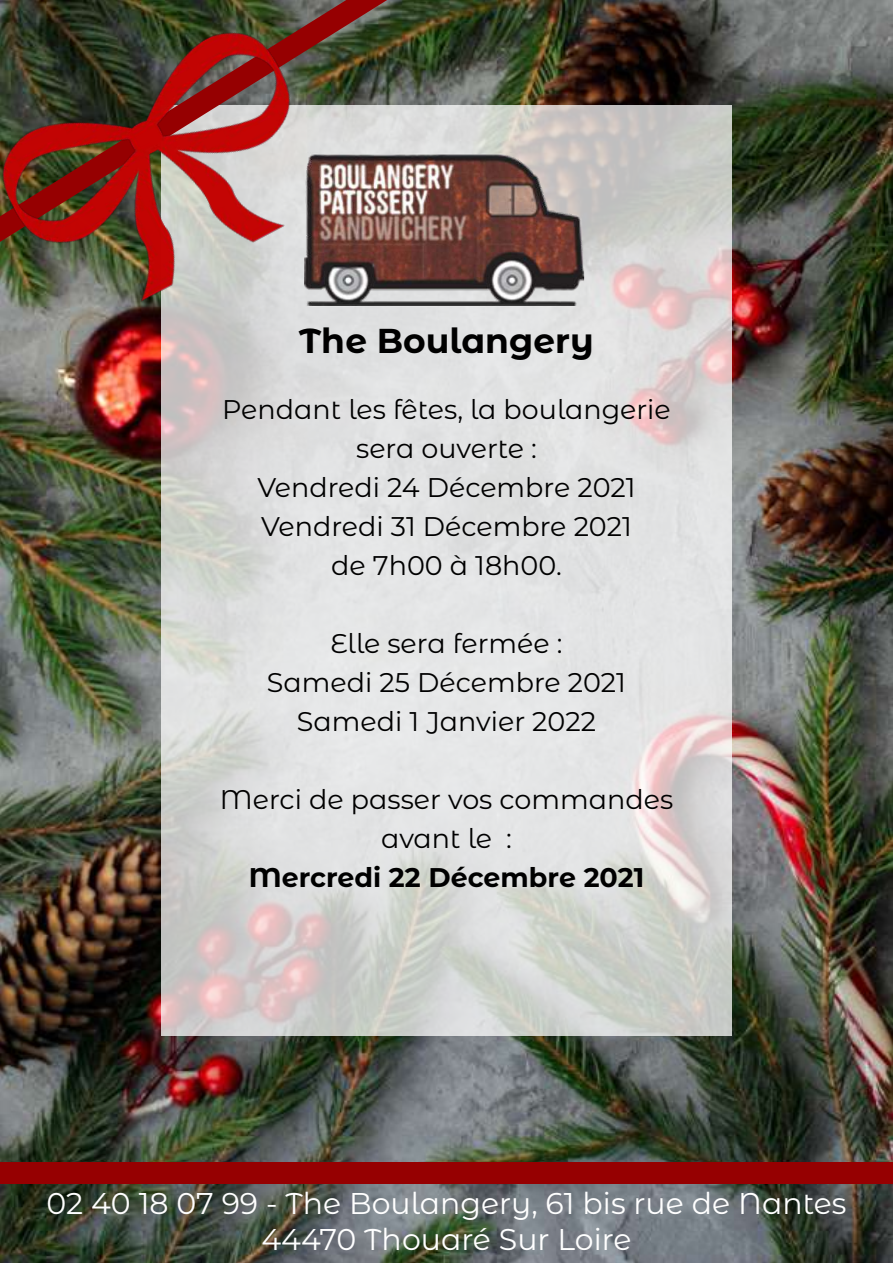
<style>
.page{position:relative;width:893px;height:1263px;background:#fff}
.page>*{position:absolute;margin:0;border:0;box-sizing:border-box;transform-origin:0 0}
.t1{font:700 34.5px "Montserrat Alternates";color:#000}
.t2{font:30px/36px "Montserrat Alternates";color:#fff;text-align:center}
.t3{font:27px/39px "Montserrat Alternates";color:#000;text-align:center}
.t4{font:700 27px "Montserrat Alternates";color:#000}
</style>
<div class="page">
<img style="left:0;top:0;width:893px;height:1263px">
<div style="left:0;top:1162px;width:893px;height:22px;background:#960001"></div>
<svg style="left:161px;top:105px;width:570px;height:930px;fill:#e0e0e1"></svg>
<svg style="left:359px;top:0;width:28px;height:104px"></svg>
<img style="left:0;top:0;width:359px;height:346px">
<img style="left:212px;top:104px;width:469px;height:210px">
<p class="t1" style="left:299px;top:316px;width:296px">The Boulangery</p>
<p class="t3" style="left:222px;top:389px;width:450px">Pendant les fêtes, la boulangerie sera ouverte :<br>Vendredi 24 Décembre 2021<br>Vendredi 31 Décembre 2021<br>de 7h00 à 18h00.</p>
<p class="t3" style="left:267px;top:623px;width:361px">Elle sera fermée :<br>Samedi 25 Décembre 2021<br>Samedi 1 Janvier 2022</p>
<p class="t3" style="left:220px;top:779px;width:455px">Merci de passer vos commandes avant le :</p>
<p class="t4" style="left:249px;top:858px;width:397px">Mercredi 22 Décembre 2021</p>
<p class="t2" style="left:46px;top:1184px;width:802px">02 40 18 07 99 - The Boulangery, 61 bis rue de Nantes<br>44470 Thouaré Sur Loire</p>
</div>
